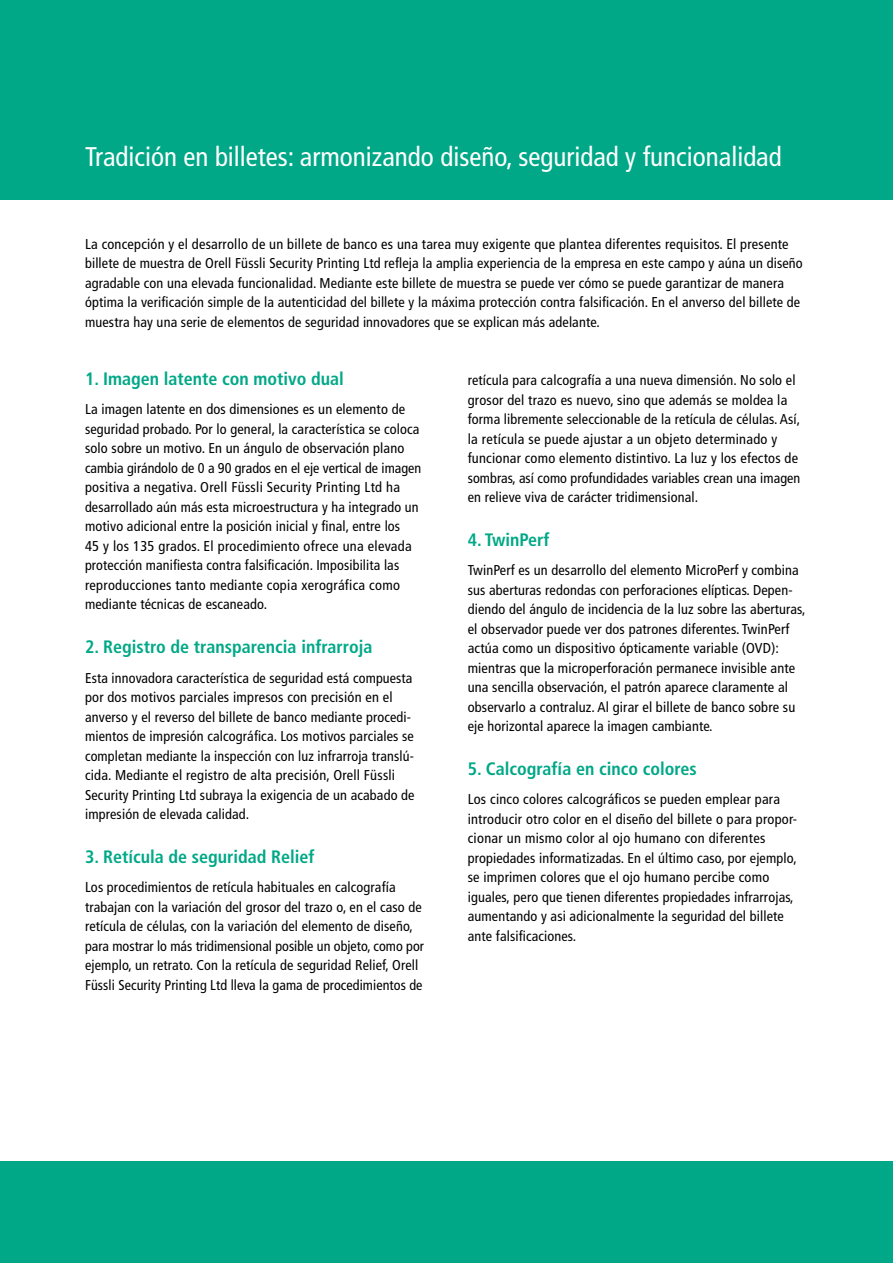
<style>
.page{position:relative;width:893px;height:1263px;background:#fff}
.page>*{position:absolute;margin:0;border:0;box-sizing:border-box;transform-origin:0 0}
.t1{font:condensed 27px "Frutiger LT Std";color:#fff}
.t2{font:700 condensed 18px "Frutiger LT Std";color:#00a887}
.t3{font:condensed 14.25px/19.5px "Frutiger LT Std";letter-spacing:.01em;color:#000}
</style>
<div class="page">
<div style="left:0;top:1161px;width:893px;height:102px;background:#00a887"></div>
<div style="left:0;top:0;width:893px;height:200px;background:#00a887"></div>
<h1 class="t1" style="left:85px;top:141px;width:698px">Tradición en billetes: armonizando diseño, seguridad y funcionalidad</h1>
<p class="t3" style="left:85px;top:234px;width:719px">La concepción y el desarrollo de un billete de banco es una tarea muy exigente que plantea diferentes requisitos. El presente billete de muestra de Orell Füssli Security Printing Ltd refleja la amplia experiencia de la empresa en este campo y aúna un diseño agradable con una elevada funcionalidad. Mediante este billete de muestra se puede ver cómo se puede garantizar de manera óptima la verificación simple de la autenticidad del billete y la máxima protección contra falsificación. En el anverso del billete de muestra hay una serie de elementos de seguridad innovadores que se explican más adelante.</p>
<p class="t2" style="left:85px;top:368px;width:260px">1. Imagen latente con motivo dual</p>
<p class="t3" style="left:85px;top:400px;width:338px">La imagen latente en dos dimensiones es un elemento de seguridad probado. Por lo general, la característica se coloca solo sobre un motivo. En un ángulo de observación plano cambia girándolo de 0 a 90 grados en el eje vertical de imagen positiva a negativa. Orell Füssli Security Printing Ltd ha desarrollado aún más esta microestructura y ha integrado un motivo adicional entre la posición inicial y final, entre los<br>45 y los 135 grados. El procedimiento ofrece una elevada protección manifiesta contra falsificación. Imposibilita las reproducciones tanto mediante copia xerográfica como mediante técnicas de escaneado.</p>
<p class="t2" style="left:85px;top:636px;width:289px">2. Registro de transparencia infrarroja</p>
<p class="t3" style="left:85px;top:668px;width:331px">Esta innovadora característica de seguridad está compuesta por dos motivos parciales impresos con precisión en el anverso y el reverso del billete de banco mediante procedi&shy;mientos de impresión calcográfica. Los motivos parciales se completan mediante la inspección con luz infrarroja translú&shy;cida. Mediante el registro de alta precisión, Orell Füssli Security Printing Ltd subraya la exigencia de un acabado de impresión de elevada calidad.</p>
<p class="t2" style="left:85px;top:846px;width:231px">3. Retícula de seguridad Relief</p>
<p class="t3" style="left:85px;top:878px;width:340px">Los procedimientos de retícula habituales en calcografía trabajan con la variación del grosor del trazo o, en el caso de retícula de células, con la variación del elemento de diseño, para mostrar lo más tridimensional posible un objeto, como por ejemplo, un retrato. Con la retícula de seguridad Relief, Orell Füssli Security Printing Ltd lleva la gama de procedimientos de</p>
<p class="t3" style="left:468px;top:371px;width:334px">retícula para calcografía a una nueva dimensión. No solo el grosor del trazo es nuevo, sino que además se moldea la forma libremente seleccionable de la retícula de células. Así, la retícula se puede ajustar a un objeto determinado y funcionar como elemento distintivo. La luz y los efectos de sombras, así como profundidades variables crean una imagen en relieve viva de carácter tridimensional.</p>
<p class="t2" style="left:468px;top:529px;width:83px">4. TwinPerf</p>
<p class="t3" style="left:468px;top:561px;width:339px">TwinPerf es un desarrollo del elemento MicroPerf y combina sus aberturas redondas con perforaciones elípticas. Depen&shy;diendo del ángulo de incidencia de la luz sobre las aberturas, el observador puede ver dos patrones diferentes. TwinPerf actúa como un dispositivo ópticamente variable (OVD): mientras que la microperforación permanece invisible ante una sencilla observación, el patrón aparece claramente al observarlo a contraluz. Al girar el billete de banco sobre su eje horizontal aparece la imagen cambiante.</p>
<p class="t2" style="left:468px;top:758px;width:231px">5. Calcografía en cinco colores</p>
<p class="t3" style="left:468px;top:790px;width:330px">Los cinco colores calcográficos se pueden emplear para introducir otro color en el diseño del billete o para propor&shy;cionar un mismo color al ojo humano con diferentes propiedades informatizadas. En el último caso, por ejemplo, se imprimen colores que el ojo humano percibe como iguales, pero que tienen diferentes propiedades infrarrojas, aumentando y asi adicionalmente la seguridad del billete ante falsificaciones.</p>
</div>
